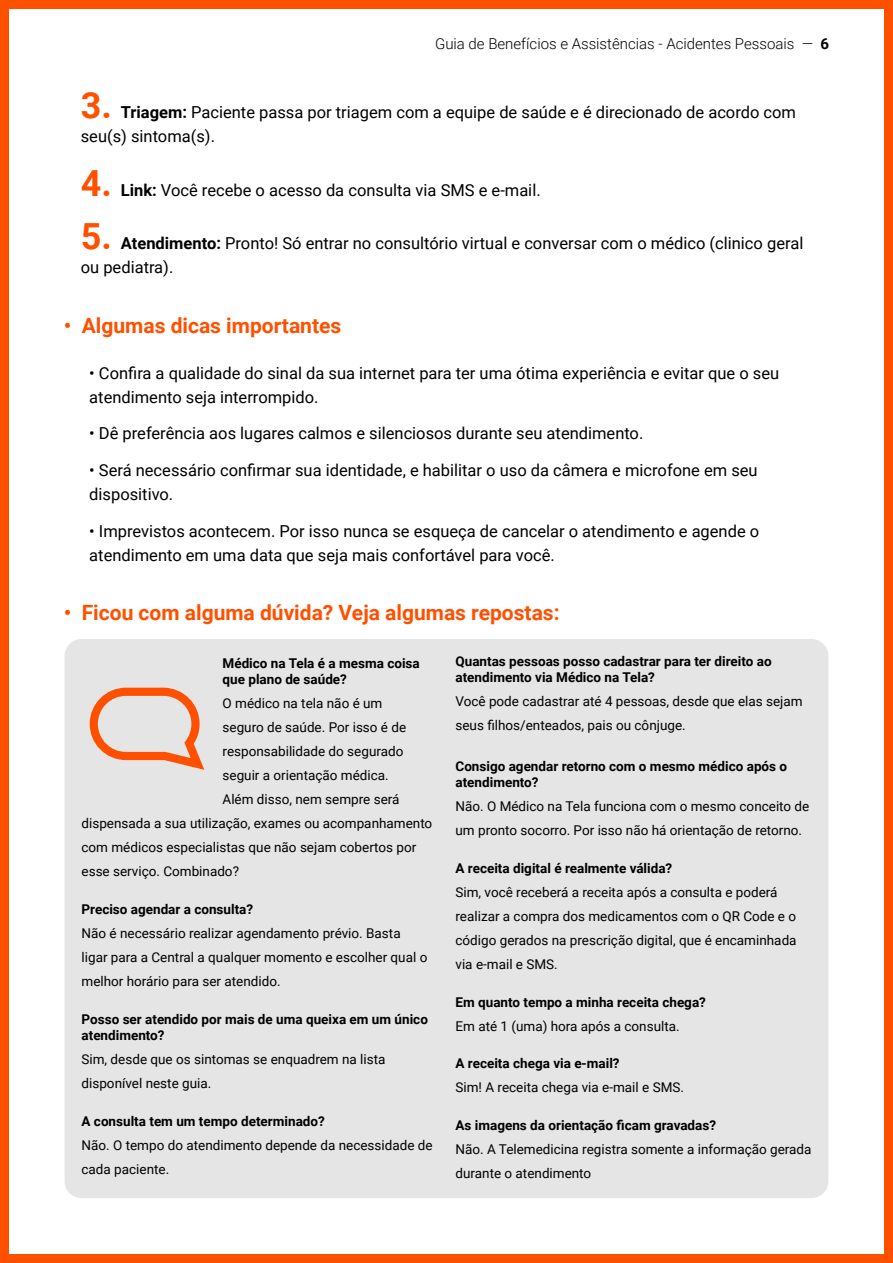
<style>
.page{position:relative;width:893px;height:1263px;background:#fff}
.page>*{position:absolute;margin:0;border:0;box-sizing:border-box;transform-origin:0 0}
.t1{font:700 21px "Roboto";color:#ff5000}
.t2{font:16.5px/24px "Roboto";color:#000}
.t3{font:300 15px "Roboto";color:#000}
.t4{font:13.5px/24px "Roboto";color:#000}
.t5{font:700 13.5px/16.2px "Roboto";color:#000}
.s1{font-weight:700}
.s2{font-weight:700;font-size:36px;color:#ff5000}
</style>
<div class="page">
<div style="left:0;top:0;width:893px;height:1263px;border:9px solid #ff5000"></div>
<div style="left:65px;top:639px;width:763px;height:559px;background:#e5e5e5;border-radius:17px"></div>
<svg style="left:90px;top:688px;width:114px;height:82px"></svg>
<p class="t3" style="left:435px;top:33px;width:396px">Guia de Benefícios e Assistências - Acidentes Pessoais — <span class="s1">6</span></p>
<p class="t2" style="left:81px;top:99px;width:717px"><span class="s2">3.</span> <span class="s1">Triagem:</span> Paciente passa por triagem com a equipe de saúde e é direcionado de acordo com seu(s) sintoma(s).</p>
<p class="t2" style="left:81px;top:177px;width:461px"><span class="s2">4.</span> <span class="s1">Link:</span> Você recebe o acesso da consulta via SMS e e-mail.</p>
<p class="t2" style="left:81px;top:231px;width:724px"><span class="s2">5.</span> <span class="s1">Atendimento:</span> Pronto! Só entrar no consultório virtual e conversar com o médico (clinico geral ou pediatra).</p>
<h1 class="t1" style="left:64px;top:311px;width:279px">• Algumas dicas importantes</h1>
<p class="t2" style="left:89px;top:360px;width:691px">• Confira a qualidade do sinal da sua internet para ter uma ótima experiência e evitar que o seu atendimento seja interrompido.</p>
<p class="t2" style="left:89px;top:421px;width:556px">• Dê preferência aos lugares calmos e silenciosos durante seu atendimento.</p>
<p class="t2" style="left:89px;top:458px;width:670px">• Será necessário confirmar sua identidade, e habilitar o uso da câmera e microfone em seu dispositivo.</p>
<p class="t2" style="left:89px;top:518px;width:671px">• Imprevistos acontecem. Por isso nunca se esqueça de cancelar o atendimento e agende o atendimento em uma data que seja mais confortável para você.</p>
<h1 class="t1" style="left:64px;top:598px;width:497px">• Ficou com alguma dúvida? Veja algumas repostas:</h1>
<p class="t5" style="left:223px;top:654px;width:199px">Médico na Tela é a mesma coisa que plano de saúde?</p>
<p class="t4" style="left:223px;top:691px;width:161px">O médico na tela não é um</p>
<p class="t4" style="left:223px;top:715px;width:185px">seguro de saúde. Por isso é de</p>
<p class="t4" style="left:223px;top:739px;width:182px">responsabilidade do segurado</p>
<p class="t4" style="left:223px;top:763px;width:168px">seguir a orientação médica.</p>
<p class="t4" style="left:223px;top:787px;width:178px">Além disso, nem sempre será</p>
<p class="t4" style="left:82px;top:811px;width:352px">dispensada a sua utilização, exames ou acompanhamento</p>
<p class="t4" style="left:82px;top:835px;width:336px">com médicos especialistas que não sejam cobertos por</p>
<p class="t4" style="left:82px;top:859px;width:159px">esse serviço. Combinado?</p>
<p class="t5" style="left:82px;top:900px;width:173px">Preciso agendar a consulta?</p>
<p class="t4" style="left:82px;top:920px;width:347px">Não é necessário realizar agendamento prévio. Basta ligar para a Central a qualquer momento e escolher qual o melhor horário para ser atendido.</p>
<p class="t5" style="left:82px;top:1010px;width:348px">Posso ser atendido por mais de uma queixa em um único atendimento?</p>
<p class="t4" style="left:82px;top:1046px;width:306px">Sim, desde que os sintomas se enquadrem na lista disponível neste guia.</p>
<p class="t5" style="left:82px;top:1112px;width:245px">A consulta tem um tempo determinado?</p>
<p class="t4" style="left:82px;top:1132px;width:353px">Não. O tempo do atendimento depende da necessidade de cada paciente.</p>
<p class="t5" style="left:455px;top:653px;width:318px">Quantas pessoas posso cadastrar para ter direito ao atendimento via Médico na Tela?</p>
<p class="t4" style="left:455px;top:689px;width:349px">Você pode cadastrar até 4 pessoas, desde que elas sejam seus filhos/enteados, pais ou cônjuge.</p>
<p class="t5" style="left:455px;top:757px;width:333px">Consigo agendar retorno com o mesmo médico após o atendimento?</p>
<p class="t4" style="left:455px;top:793px;width:355px">Não. O Médico na Tela funciona com o mesmo conceito de um pronto socorro. Por isso não há orientação de retorno.</p>
<p class="t5" style="left:455px;top:859px;width:218px">A receita digital é realmente válida?</p>
<p class="t4" style="left:455px;top:879px;width:343px">Sim, você receberá a receita após a consulta e poderá realizar a compra dos medicamentos com o QR Code e o código gerados na prescrição digital, que é encaminhada via e-mail e SMS.</p>
<p class="t5" style="left:455px;top:993px;width:252px">Em quanto tempo a minha receita chega?</p>
<p class="t4" style="left:455px;top:1013px;width:226px">Em até 1 (uma) hora após a consulta.</p>
<p class="t5" style="left:455px;top:1055px;width:166px">A receita chega via e-mail?</p>
<p class="t4" style="left:455px;top:1075px;width:230px">Sim! A receita chega via e-mail e SMS.</p>
<p class="t5" style="left:455px;top:1117px;width:262px">As imagens da orientação ficam gravadas?</p>
<p class="t4" style="left:455px;top:1137px;width:357px">Não. A Telemedicina registra somente a informação gerada durante o atendimento</p>
</div>
